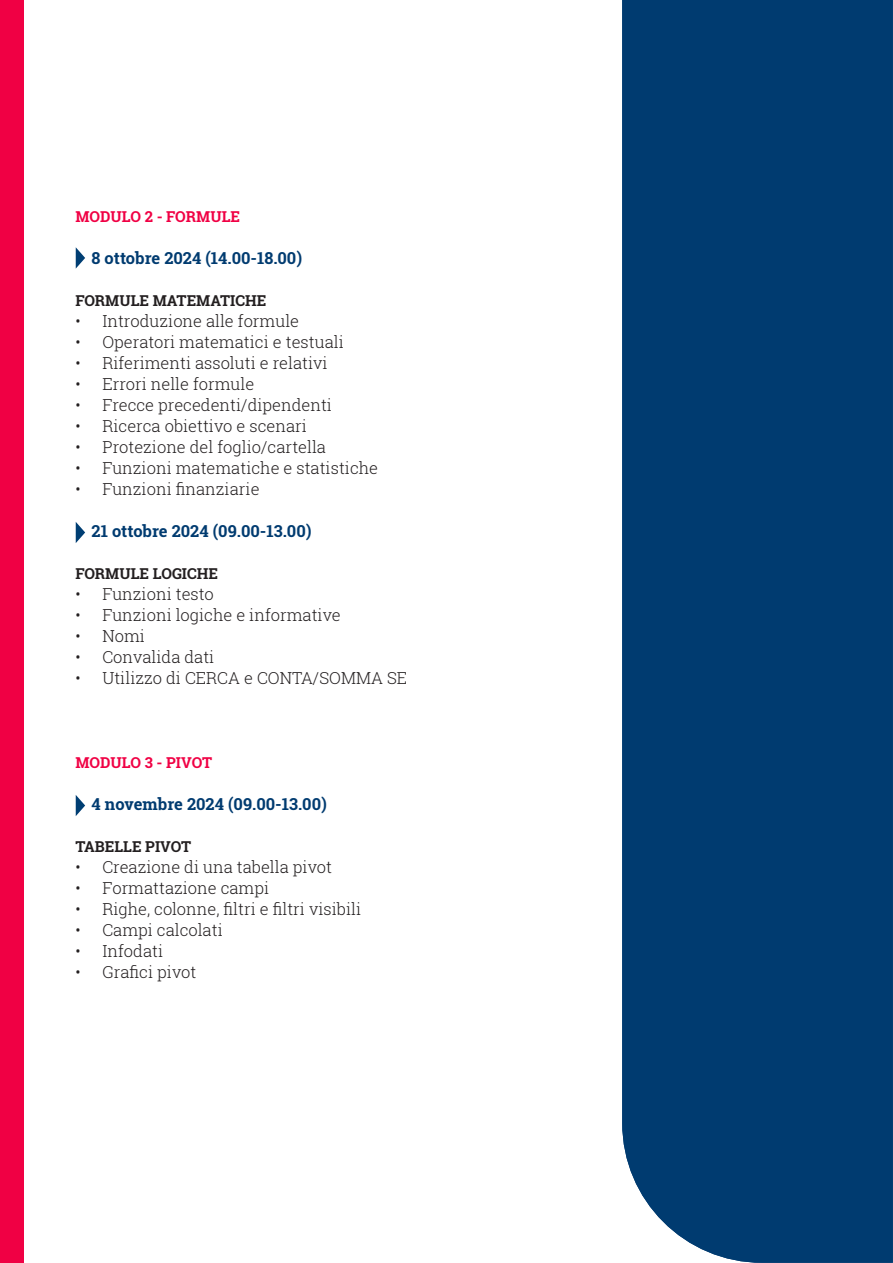
<style>
.page{position:relative;width:893px;height:1263px;background:#fff}
.page>*{position:absolute;margin:0;border:0;box-sizing:border-box;transform-origin:0 0}
.t1{font:300 16.5px "Roboto Slab";color:#231f20}
.t2{font:700 16.5px "Roboto Slab";color:#003b70}
.t3{font:700 15px "Roboto Slab";color:#231f20}
.t4{font:700 15px "Roboto Slab";color:#f00044}
</style>
<div class="page">
<svg style="left:76px;top:247px;width:9px;height:22px"></svg>
<svg style="left:76px;top:522px;width:9px;height:21px"></svg>
<svg style="left:76px;top:795px;width:9px;height:21px"></svg>
<div style="left:0;top:0;width:24px;height:1263px;background:#f00044"></div>
<div style="left:622px;top:0;width:271px;height:1263px;background:#003b70"></div>
<p class="t4" style="left:75px;top:206px;width:166px">MODULO 2 - FORMULE</p>
<p class="t2" style="left:92px;top:247px;width:212px">8 ottobre 2024 (14.00-18.00)</p>
<p class="t3" style="left:75px;top:290px;width:193px">FORMULE MATEMATICHE</p>
<p class="t1" style="left:75px;top:310px;width:225px">• Introduzione alle formule</p>
<p class="t1" style="left:75px;top:331px;width:270px">• Operatori matematici e testuali</p>
<p class="t1" style="left:75px;top:352px;width:254px">• Riferimenti assoluti e relativi</p>
<p class="t1" style="left:75px;top:373px;width:180px">• Errori nelle formule</p>
<p class="t1" style="left:75px;top:394px;width:258px">• Frecce precedenti/dipendenti</p>
<p class="t1" style="left:75px;top:415px;width:233px">• Ricerca obiettivo e scenari</p>
<p class="t1" style="left:75px;top:436px;width:252px">• Protezione del foglio/cartella</p>
<p class="t1" style="left:75px;top:457px;width:304px">• Funzioni matematiche e statistiche</p>
<p class="t1" style="left:75px;top:478px;width:186px">• Funzioni finanziarie</p>
<p class="t2" style="left:92px;top:520px;width:221px">21 ottobre 2024 (09.00-13.00)</p>
<p class="t3" style="left:75px;top:563px;width:144px">FORMULE LOGICHE</p>
<p class="t1" style="left:75px;top:583px;width:140px">• Funzioni testo</p>
<p class="t1" style="left:75px;top:604px;width:267px">• Funzioni logiche e informative</p>
<p class="t1" style="left:75px;top:625px;width:71px">• Nomi</p>
<p class="t1" style="left:75px;top:646px;width:140px">• Convalida dati</p>
<p class="t1" style="left:75px;top:667px;width:333px">• Utilizzo di CERCA e CONTA/SOMMA SE</p>
<p class="t4" style="left:75px;top:752px;width:138px">MODULO 3 - PIVOT</p>
<p class="t2" style="left:92px;top:793px;width:237px">4 novembre 2024 (09.00-13.00)</p>
<p class="t3" style="left:75px;top:836px;width:117px">TABELLE PIVOT</p>
<p class="t1" style="left:75px;top:856px;width:258px">• Creazione di una tabella pivot</p>
<p class="t1" style="left:75px;top:877px;width:195px">• Formattazione campi</p>
<p class="t1" style="left:75px;top:898px;width:287px">• Righe, colonne, filtri e filtri visibili</p>
<p class="t1" style="left:75px;top:919px;width:149px">• Campi calcolati</p>
<p class="t1" style="left:75px;top:940px;width:89px">• Infodati</p>
<p class="t1" style="left:75px;top:961px;width:123px">• Grafici pivot</p>
</div>
